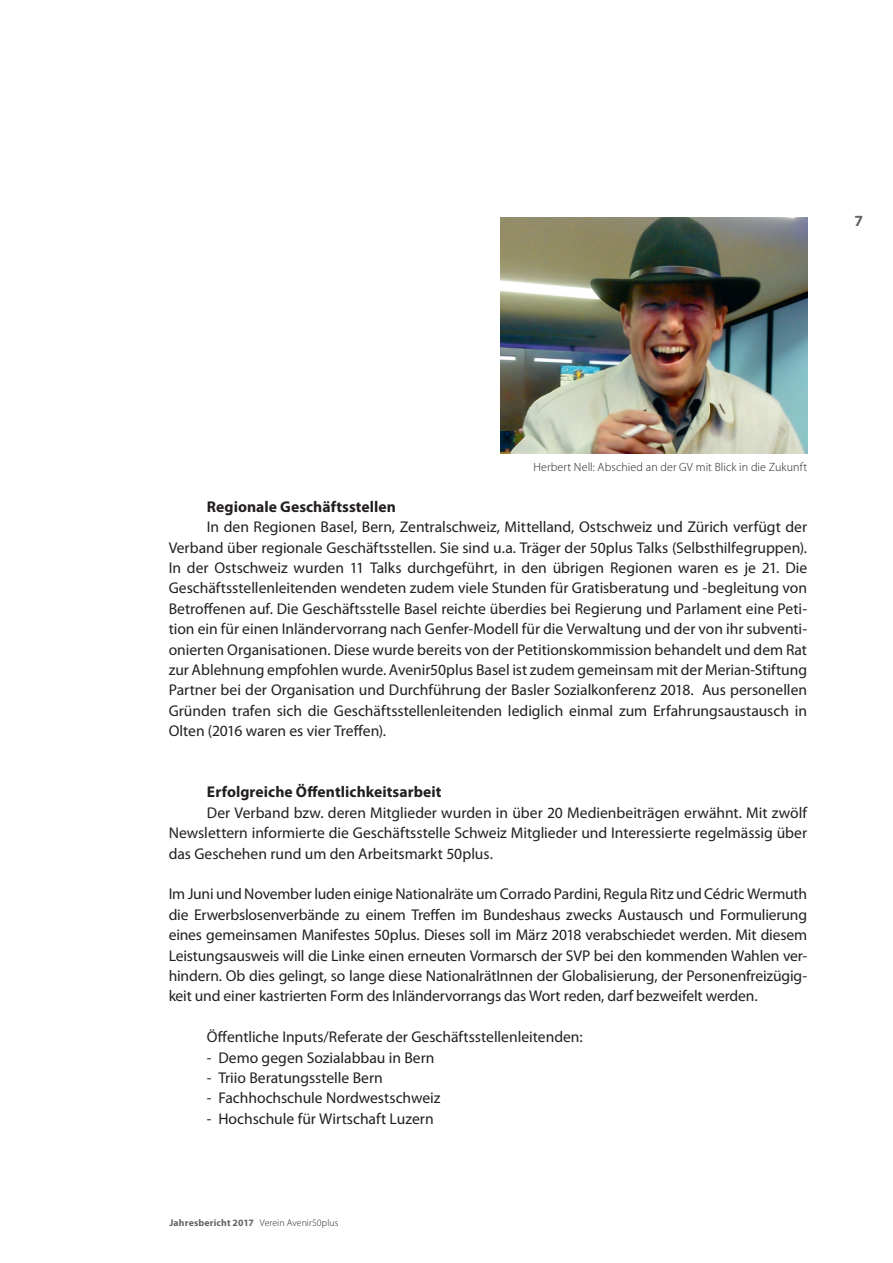
<style>
.page{position:relative;width:893px;height:1263px;background:#fff}
.page>*{position:absolute;margin:0;border:0;box-sizing:border-box;transform-origin:0 0}
.t1{font:15.6px/20.4px "Myriad Pro";letter-spacing:-.005em;color:#231f20;text-align:justify}
.t2{font:700 15.6px "Myriad Pro";letter-spacing:.005em;color:#231f20}
.t3{font:700 15.6px "Myriad Pro";color:#636366}
.t4{font:300 12px "Myriad Pro";letter-spacing:.01em;color:#231f20}
.t5{font:300 9.75px "Myriad Pro";letter-spacing:.01em;color:#231f20}
.s1{font-weight:700;color:#636366}
</style>
<div class="page">
<img style="left:500px;top:218px;width:307px;height:236px">
<p class="t3" style="left:854px;top:211px;width:10px">7</p>
<p class="t4" style="left:533px;top:460px;width:275px">Herbert Nell: Abschied an der GV mit Blick in die Zukunft</p>
<p class="t2" style="left:207px;top:496px;width:191px">Regionale Geschäftsstellen</p>
<p class="t1" style="left:169px;top:516px;width:640px;text-indent:38px">In den Regionen Basel, Bern, Zentralschweiz, Mittelland, Ostschweiz und Zürich verfügt der Verband über regionale Geschäftsstellen. Sie sind u.a. Träger der 50plus Talks (Selbsthilfegruppen).<br>In der Ostschweiz wurden 11 Talks durchgeführt, in den übrigen Regionen waren es je 21. Die Geschäftsstellenleitenden wendeten zudem viele Stunden für Gratisberatung und -begleitung von Betroffenen auf. Die Geschäftsstelle Basel reichte überdies bei Regierung und Parlament eine Peti&shy;tion ein für einen Inländervorrang nach Genfer-Modell für die Verwaltung und der von ihr subventi&shy;onierten Organisationen. Diese wurde bereits von der Petitionskommission behandelt und dem Rat zur Ablehnung empfohlen wurde. Avenir50plus Basel ist zudem gemeinsam mit der Merian-Stiftung Partner bei der Organisation und Durchführung der Basler Sozialkonferenz 2018. Aus personellen Gründen trafen sich die Geschäftsstellenleitenden lediglich einmal zum Erfahrungsaustausch in Olten (2016 waren es vier Treffen).</p>
<p class="t2" style="left:207px;top:782px;width:236px">Erfolgreiche Öffentlichkeitsarbeit</p>
<p class="t1" style="left:169px;top:802px;width:640px;text-indent:38px">Der Verband bzw. deren Mitglieder wurden in über 20 Medienbeiträgen erwähnt. Mit zwölf Newslettern informierte die Geschäftsstelle Schweiz Mitglieder und Interessierte regelmässig über das Geschehen rund um den Arbeitsmarkt 50plus.</p>
<p class="t1" style="left:169px;top:884px;width:640px">Im Juni und November luden einige Nationalräte um Corrado Pardini, Regula Ritz und Cédric Wermuth die Erwerbslosenverbände zu einem Treffen im Bundeshaus zwecks Austausch und Formulierung eines gemeinsamen Manifestes 50plus. Dieses soll im März 2018 verabschiedet werden. Mit diesem Leistungsausweis will die Linke einen erneuten Vormarsch der SVP bei den kommenden Wahlen ver&shy;hindern. Ob dies gelingt, so lange diese NationalrätInnen der Globalisierung, der Personenfreizügig&shy;keit und einer kastrierten Form des Inländervorrangs das Wort reden, darf bezweifelt werden.</p>
<p class="t1" style="left:207px;top:1026px;width:377px">Öffentliche Inputs/Referate der Geschäftsstellenleitenden:</p>
<p class="t1" style="left:207px;top:1047px;width:229px">- Demo gegen Sozialabbau in Bern</p>
<p class="t1" style="left:207px;top:1067px;width:177px">- Triio Beratungsstelle Bern</p>
<p class="t1" style="left:207px;top:1088px;width:235px">- Fachhochschule Nordwestschweiz</p>
<p class="t1" style="left:207px;top:1108px;width:228px">- Hochschule für Wirtschaft Luzern</p>
<p class="t5" style="left:169px;top:1217px;width:170px"><span class="s1">Jahresbericht 2017</span> Verein Avenir50plus</p>
</div>
